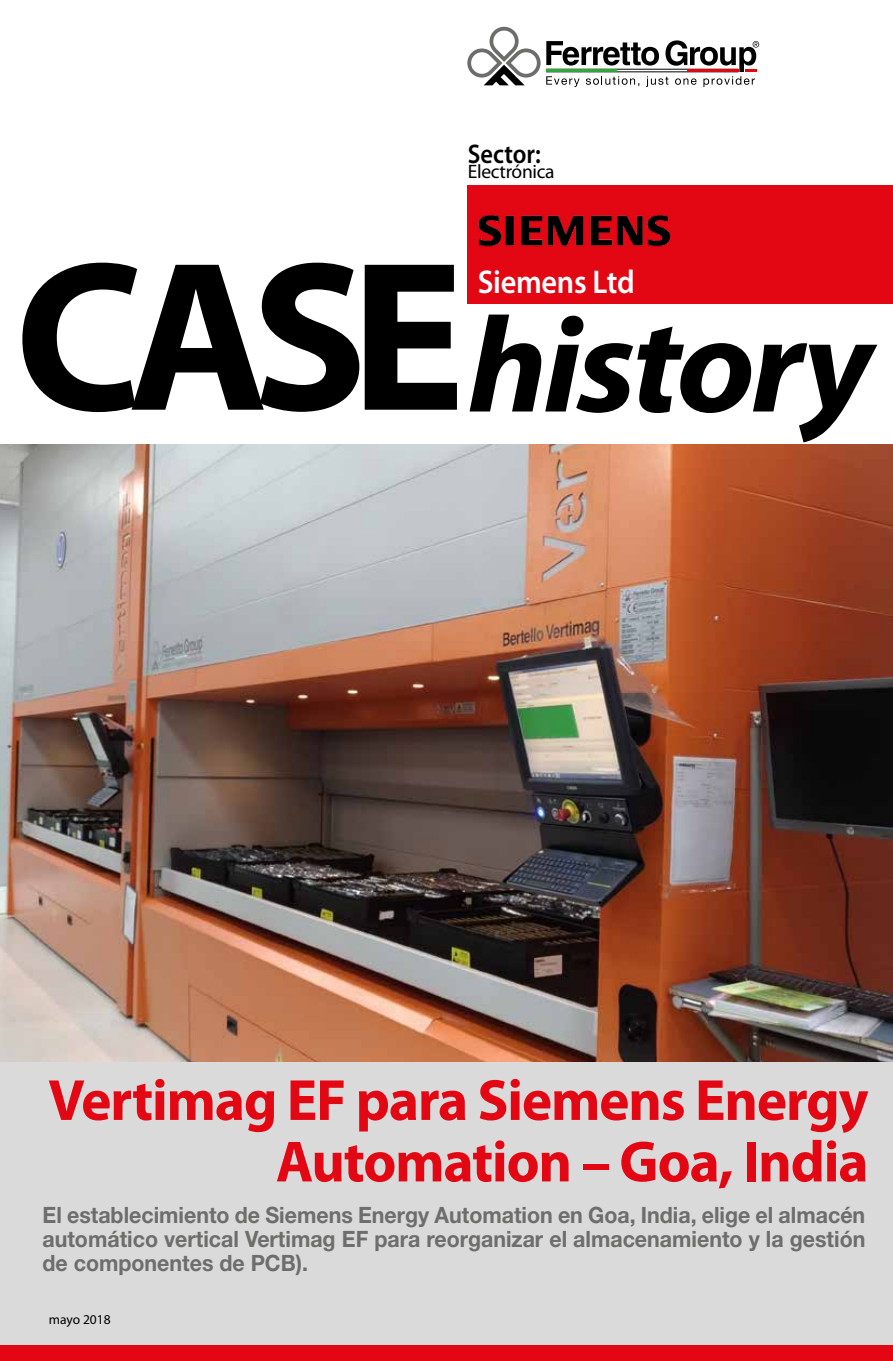
<style>
.page{position:relative;width:893px;height:1361px;background:#fff}
.page>*{position:absolute;margin:0;border:0;box-sizing:border-box;transform-origin:0 0}
.t1{font:700 214.95px "Myriad Pro";color:#000}
.t2{font:italic 700 136.5px "Myriad Pro";letter-spacing:-.03em;color:#000;scale:1.04 1}
.t3{font:700 58.5px/61.5px "Myriad Pro";letter-spacing:-.02em;color:#e30613;text-align:right}
.t4{font:600 33px "Myriad Pro";letter-spacing:-.01em;color:#fff;scale:.92 1}
.t5{font:600 27px "Myriad Pro";color:#000;scale:.9 1}
.t6{font:700 22.5px/24px "Helvetica Neue";color:#6d6d6c;text-align:justify;scale:.95 1}
.t7{font:19.5px "Myriad Pro";letter-spacing:-.015em;color:#000}
.t8{font:13.5px "Myriad Pro";color:#000}
</style>
<div class="page">
<div style="left:0;top:724px;width:893px;height:637px;background:#dadada"></div>
<div style="left:468px;top:185px;width:425px;height:119px;background:#e30613"></div>
<div style="left:0;top:1345px;width:893px;height:16px;background:#e30613"></div>
<svg style="left:467px;top:27px;width:292px;height:60px"></svg>
<img style="left:478px;top:214px;width:193px;height:33px">
<img style="left:0;top:444px;width:893px;height:617px">
<p class="t5" style="left:468px;top:136px;width:83px">Sector:</p>
<p class="t7" style="left:468px;top:160px;width:88px">Electrónica</p>
<h1 class="t1" style="left:15px;top:197px;width:452px">CASE</h1>
<h3 class="t4" style="left:478px;top:261px;width:172px">Siemens Ltd</h3>
<h2 class="t2" style="left:468px;top:277px;width:391px">history</h2>
<h3 class="t3" style="left:48px;top:1067px;width:822px">Vertimag EF para Siemens Energy<br>Automation – Goa, India</h3>
<p class="t6" style="left:43px;top:1203px;width:868px">El establecimiento de Siemens Energy Automation en Goa, India, elige el almacén automático vertical Vertimag EF para reorganizar el almacenamiento y la gestión de componentes de PCB).</p>
<p class="t8" style="left:49px;top:1310px;width:63px">mayo 2018</p>
</div>
